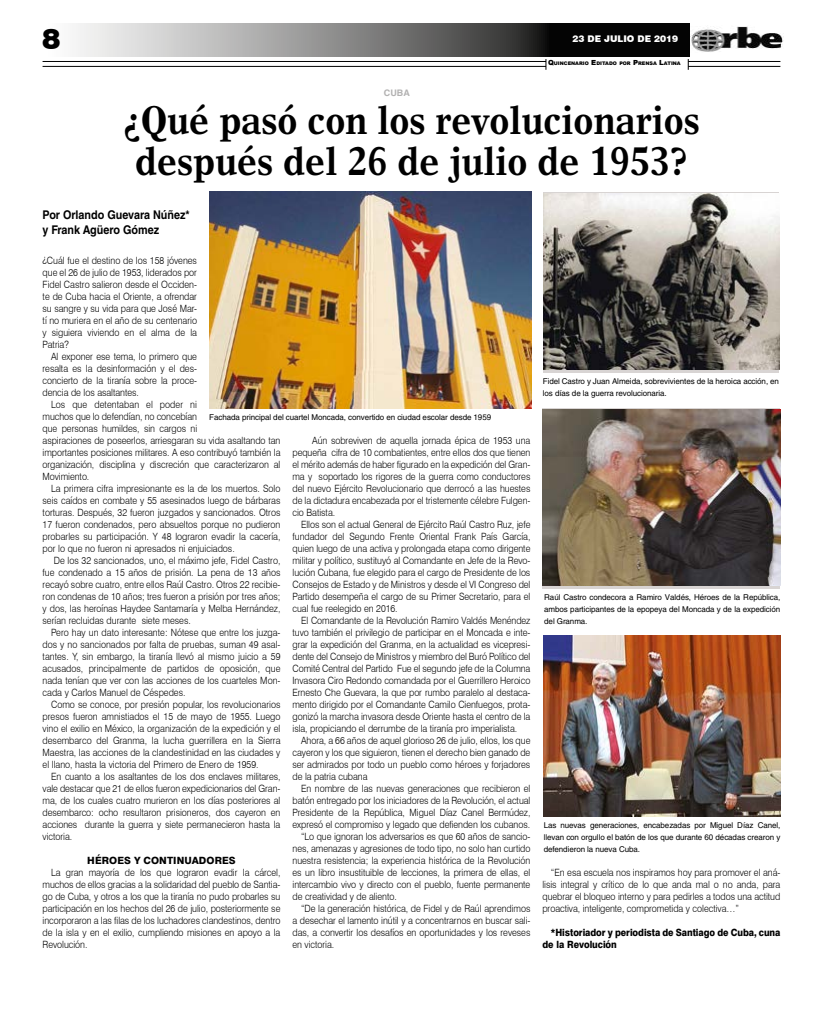
<style>
.page{position:relative;width:823px;height:1012px;background:#fff}
.page>*{position:absolute;margin:0;border:0;box-sizing:border-box;transform-origin:0 0}
.t1{font:700 40px/41px "Times Europa LT Std";color:#000;scale:.9 1}
.t2{font:900 28px "Swiss 721 BT";color:#000}
.t3{font:700 12px/14.4px "Helvetica LT Std";color:#000;scale:.9 1}
.t4{font:300 10px/12px "Swiss 721 BT";letter-spacing:-.005em;color:#000;text-align:justify;scale:.9 1}
.t5{font:800 10px/12px "Swiss 721 BT";letter-spacing:-.005em;color:#000;scale:.9 1}
.t6{font:800 10px "Swiss 721 BT";letter-spacing:-.005em;color:#000}
.t7{font:900 9.2px "Swiss 721 BT";color:#fff}
.t8{font:700 9px "Helvetica LT Std";color:#b3b2b2}
.t9{font:8px/12px "Helvetica LT Std";letter-spacing:-.01em;color:#000;text-align:justify}
.t10{font:900 4.9px "Arial";color:#000}
.s1{font-size:7px}
</style>
<div class="page">
<svg style="left:76px;top:24px;width:612px;height:33px;background:#727271"></svg>
<hr style="left:43px;top:61px;width:502px;height:1px;background:#000">
<hr style="left:43px;top:66px;width:502px;height:1px;background:#000">
<hr style="left:687px;top:61px;width:93px;height:1px;background:#000">
<hr style="left:687px;top:66px;width:93px;height:1px;background:#000">
<img style="left:690px;top:26px;width:92px;height:26px">
<img style="left:209px;top:192px;width:321px;height:216px">
<div style="left:543px;top:192px;width:235px;height:180px;background:linear-gradient(to right,#d8d4d3,#d8d4d3)"></div>
<img style="left:543px;top:194px;width:235px;height:176px">
<img style="left:542px;top:409px;width:238px;height:177px">
<img style="left:543px;top:635px;width:237px;height:181px">
<h2 class="t2" style="left:42px;top:22px;width:20px">8</h2>
<p class="t7" style="left:572px;top:34px;width:107px">23 DE JULIO DE 2019</p>
<p class="t8" style="left:383px;top:87px;width:27px">CUBA</p>
<p class="t10" style="left:547px;top:60px;width:134px"><span class="s1">Q</span>UINCENARIO <span class="s1">E</span> DITADO POR <span class="s1">P</span>RENSA <span class="s1">L</span>ATINA</p>
<h1 class="t1" style="left:123px;top:98px;width:641px">¿Qué pasó con los revolucionarios después del 26 de julio de 1953?</h1>
<p class="t3" style="left:43px;top:208px;width:165px">Por Orlando Guevara Núñez* y Frank Agüero Gómez</p>
<p class="t4" style="left:43px;top:254px;width:173px">¿Cuál fue el destino de los 158 jóvenes que el 26 de julio de 1953, liderados por Fidel Castro salieron desde el Occiden&shy;te de Cuba hacia el Oriente, a ofrendar su sangre y su vida para que José Mar&shy;tí no muriera en el año de su centenario y siguiera viviendo en el alma de la Patria?</p>
<p class="t4" style="left:43px;top:350px;width:173px;text-indent:9px">Al exponer ese tema, lo primero que resalta es la desinformación y el des&shy;concierto de la tiranía sobre la proce&shy;dencia de los asaltantes.</p>
<p class="t4" style="left:43px;top:398px;width:266px;text-align:left;text-indent:9px">Los que detentaban el poder ni<br>muchos que lo defendían, no concebían<br>que personas humildes, sin cargos ni<br>aspiraciones de poseerlos, arriesgaran su vida asaltando tan importantes posiciones militares. A eso contribuyó también la organización, disciplina y discreción que caracterizaron al Movimiento.</p>
<p class="t4" style="left:43px;top:482px;width:266px;text-indent:9px">La primera cifra impresionante es la de los muertos. Solo seis caídos en combate y 55 asesinados luego de bárbaras torturas. Después, 32 fueron juzgados y sancionados. Otros 17 fueron condenados, pero absueltos porque no pudieron probarles su participación. Y 48 lograron evadir la cacería, por lo que no fueron ni apresados ni enjuiciados.</p>
<p class="t4" style="left:43px;top:554px;width:266px;text-indent:11px">De los 32 sancionados, uno, el máximo jefe, Fidel Castro, fue condenado a 15 años de prisión. La pena de 13 años recayó sobre cuatro, entre ellos Raúl Castro. Otros 22 recibie&shy;ron condenas de 10 años; tres fueron a prisión por tres años; y dos, las heroínas Haydee Santamaría y Melba Hernández, serían recluidas durante siete meses.</p>
<p class="t4" style="left:43px;top:626px;width:266px;text-indent:9px">Pero hay un dato interesante: Nótese que entre los juzga&shy;dos y no sancionados por falta de pruebas, suman 49 asal&shy;tantes. Y, sin embargo, la tiranía llevó al mismo juicio a 59 acusados, principalmente de partidos de oposición, que nada tenían que ver con las acciones de los cuarteles Mon&shy;cada y Carlos Manuel de Céspedes.</p>
<p class="t4" style="left:43px;top:698px;width:266px;text-indent:9px">Como se conoce, por presión popular, los revolucionarios presos fueron amnistiados el 15 de mayo de 1955. Luego vino el exilio en México, la organización de la expedición y el desembarco del Granma, la lucha guerrillera en la Sierra Maestra, las acciones de la clandestinidad en las ciudades y el llano, hasta la victoria del Primero de Enero de 1959.</p>
<p class="t4" style="left:43px;top:770px;width:266px;text-indent:9px">En cuanto a los asaltantes de los dos enclaves militares, vale destacar que 21 de ellos fueron expedicionarios del Gran&shy;ma, de los cuales cuatro murieron en los días posteriores al desembarco: ocho resultaron prisioneros, dos cayeron en acciones durante la guerra y siete permanecieron hasta la victoria.</p>
<p class="t6" style="left:87px;top:854px;width:150px">HÉROES Y CONTINUADORES</p>
<p class="t4" style="left:43px;top:866px;width:266px;text-indent:9px">La gran mayoría de los que lograron evadir la cárcel, muchos de ellos gracias a la solidaridad del pueblo de Santia&shy;go de Cuba, y otros a los que la tiranía no pudo probarles su participación en los hechos del 26 de julio, posteriormente se incorporaron a las filas de los luchadores clandestinos, dentro de la isla y en el exilio, cumpliendo misiones en apoyo a la Revolución.</p>
<p class="t9" style="left:209px;top:411px;width:283px">Fachada principal del cuartel Moncada, convertido en ciudad escolar desde 1959</p>
<p class="t4" style="left:292px;top:434px;width:266px;text-indent:20px">Aún sobreviven de aquella jornada épica de 1953 una pequeña cifra de 10 combatientes, entre ellos dos que tienen el mérito además de haber figurado en la expedición del Gran&shy;ma y soportado los rigores de la guerra como conductores del nuevo Ejército Revolucionario que derrocó a las huestes de la dictadura encabezada por el tristemente célebre Fulgen&shy;cio Batista.</p>
<p class="t4" style="left:292px;top:518px;width:266px;text-indent:9px">Ellos son el actual General de Ejército Raúl Castro Ruz, jefe fundador del Segundo Frente Oriental Frank País García, quien luego de una activa y prolongada etapa como dirigente militar y político, sustituyó al Comandante en Jefe de la Revo&shy;lución Cubana, fue elegido para el cargo de Presidente de los Consejos de Estado y de Ministros y desde el VI Congreso del Partido desempeña el cargo de su Primer Secretario, para el cual fue reelegido en 2016.</p>
<p class="t4" style="left:292px;top:614px;width:266px;text-indent:9px">El Comandante de la Revolución Ramiro Valdés Menéndez tuvo también el privilegio de participar en el Moncada e inte&shy;grar la expedición del Granma, en la actualidad es vicepresi&shy;dente del Consejo de Ministros y miembro del Buró Político del Comité Central del Partido Fue el segundo jefe de la Columna Invasora Ciro Redondo comandada por el Guerrillero Heroico Ernesto Che Guevara, la que por rumbo paralelo al destaca&shy;mento dirigido por el Comandante Camilo Cienfuegos, prota&shy;gonizó la marcha invasora desde Oriente hasta el centro de la isla, propiciando el derrumbe de la tiranía pro imperialista.</p>
<p class="t4" style="left:292px;top:734px;width:266px;text-indent:9px">Ahora, a 66 años de aquel glorioso 26 de julio, ellos, los que cayeron y los que siguieron, tienen el derecho bien ganado de ser admirados por todo un pueblo como héroes y forjadores de la patria cubana</p>
<p class="t4" style="left:301px;top:782px;width:256px">En nombre de las nuevas generaciones que recibieron el</p>
<p class="t4" style="left:292px;top:794px;width:266px">batón entregado por los iniciadores de la Revolución, el actual</p>
<p class="t4" style="left:292px;top:806px;width:266px">Presidente de la República, Miguel Díaz Canel Bermúdez,</p>
<p class="t4" style="left:292px;top:818px;width:265px">expresó el compromiso y legado que defienden los cubanos.</p>
<p class="t4" style="left:301px;top:830px;width:256px">“Lo que ignoran los adversarios es que 60 años de sancio-</p>
<p class="t4" style="left:292px;top:842px;width:266px">nes, amenazas y agresiones de todo tipo, no solo han curtido</p>
<p class="t4" style="left:292px;top:854px;width:266px">nuestra resistencia; la experiencia histórica de la Revolución</p>
<p class="t4" style="left:292px;top:866px;width:266px">es un libro insustituible de lecciones, la primera de ellas, el</p>
<p class="t4" style="left:292px;top:878px;width:266px">intercambio vivo y directo con el pueblo, fuente permanente</p>
<p class="t4" style="left:292px;top:890px;width:117px">de creatividad y de aliento.</p>
<p class="t4" style="left:301px;top:902px;width:256px">“De la generación histórica, de Fidel y de Raúl aprendimos</p>
<p class="t4" style="left:292px;top:914px;width:266px">a desechar el lamento inútil y a concentrarnos en buscar sali-</p>
<p class="t4" style="left:292px;top:926px;width:266px">das, a convertir los desafíos en oportunidades y los reveses</p>
<p class="t4" style="left:292px;top:938px;width:48px">en victoria.</p>
<p class="t9" style="left:542px;top:375px;width:237px">Fidel Castro y Juan Almeida, sobrevivientes de la heroica acción, en los días de la guerra revolucionaria.</p>
<p class="t9" style="left:544px;top:591px;width:237px">Raúl Castro condecora a Ramiro Valdés, Héroes de la República, ambos participantes de la epopeya del Moncada y de la expedición del Granma.</p>
<p class="t9" style="left:543px;top:819px;width:238px">Las nuevas generaciones, encabezadas por Miguel Díaz Canel, llevan con orgullo el batón de los que durante 60 décadas crearon y defendieron la nueva Cuba.</p>
<p class="t4" style="left:542px;top:866px;width:266px;text-indent:9px">“En esa escuela nos inspiramos hoy para promover el aná&shy;lisis integral y crítico de lo que anda mal o no anda, para quebrar el bloqueo interno y para pedirles a todos una actitud proactiva, inteligente, comprometida y colectiva…”</p>
<p class="t5" style="left:542px;top:926px;width:266px;text-indent:9px">*Historiador y periodista de Santiago de Cuba, cuna de la Revolución</p>
</div>
